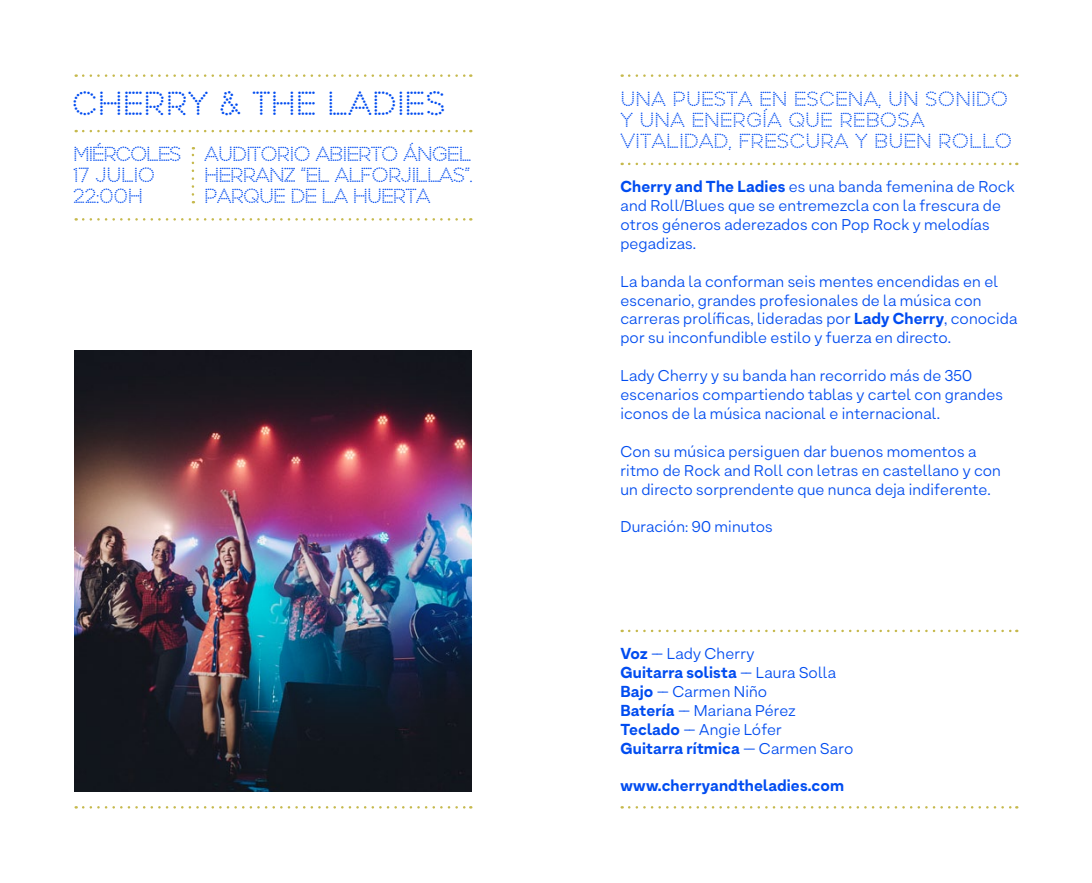
<style>
.page{position:relative;width:1092px;height:883px;background:#fff}
.page>*{position:absolute;margin:0;border:0;box-sizing:border-box;transform-origin:0 0}
.t1{font:31.5px "Perfograma";color:#004cf0}
.t2{font:19.25px/21px "Perfograma";letter-spacing:-.01em;color:#004cf0}
.t3{font:19.25px/21px "Perfograma";letter-spacing:-.045em;color:#004cf0}
.t4{font:15.75px/18.9px "Armin Grotesk";letter-spacing:.01em;color:#004cf0}
.t5{font:800 15.75px "Armin Grotesk";letter-spacing:.01em;color:#004cf0}
.s1{font-weight:800}
</style>
<div class="page">
<img style="left:74px;top:350px;width:397px;height:441px">
<svg style="left:192px;top:147px;width:2px;height:48px"></svg>
<svg style="left:83px;top:74px;width:388px;height:3px"></svg>
<svg style="left:83px;top:130px;width:388px;height:2px"></svg>
<svg style="left:83px;top:218px;width:388px;height:3px"></svg>
<svg style="left:83px;top:806px;width:388px;height:3px"></svg>
<svg style="left:629px;top:74px;width:388px;height:3px"></svg>
<svg style="left:629px;top:163px;width:388px;height:2px"></svg>
<svg style="left:629px;top:630px;width:388px;height:2px"></svg>
<svg style="left:629px;top:806px;width:388px;height:3px"></svg>
<h1 class="t1" style="left:72px;top:85px;width:375px">CHERRY &amp; THE LADIES</h1>
<p class="t2" style="left:204px;top:145px;width:270px;text-align:justify">AUDITORIO ABIERTO ÁNGEL HERRANZ “EL ALFORJILLAS”.<br>PARQUE DE LA HUERTA</p>
<p class="t3" style="left:73px;top:145px;width:110px">MIÉRCOLES<br>17 JULIO<br>22:00H</p>
<p class="t2" style="left:620px;top:90px;width:393px">UNA PUESTA EN ESCENA, UN SONIDO<br>Y UNA ENERGÍA QUE REBOSA<br>VITALIDAD, FRESCURA Y BUEN ROLLO</p>
<p class="t4" style="left:620px;top:178px;width:396px"><span class="s1">Cherry and The Ladies</span> es una banda femenina de Rock and Roll/Blues que se entremezcla con la frescura de otros géneros aderezados con Pop Rock y melodías pegadizas.</p>
<p class="t4" style="left:620px;top:273px;width:398px">La banda la conforman seis mentes encendidas en el escenario, grandes profesionales de la música con carreras prolíficas, lideradas por <span class="s1">Lady Cherry</span>, conocida por su inconfundible estilo y fuerza en directo.</p>
<p class="t4" style="left:620px;top:367px;width:384px">Lady Cherry y su banda han recorrido más de 350 escenarios compartiendo tablas y cartel con grandes iconos de la música nacional e internacional.</p>
<p class="t4" style="left:620px;top:443px;width:382px">Con su música persiguen dar buenos momentos a ritmo de Rock and Roll con letras en castellano y con un directo sorprendente que nunca deja indiferente.</p>
<p class="t4" style="left:620px;top:518px;width:154px">Duración: 90 minutos</p>
<p class="t4" style="left:620px;top:645px;width:234px"><span class="s1">Voz</span> -- Lady Cherry<br><span class="s1">Guitarra solista</span> -- Laura Solla<br><span class="s1">Bajo</span> -- Carmen Niño<br><span class="s1">Batería</span> -- Mariana Pérez<br><span class="s1">Teclado</span> -- Angie Lófer<br><span class="s1">Guitarra rítmica</span> -- Carmen Saro</p>
<p class="t5" style="left:620px;top:776px;width:225px">www.cherryandtheladies.com</p>
</div>
